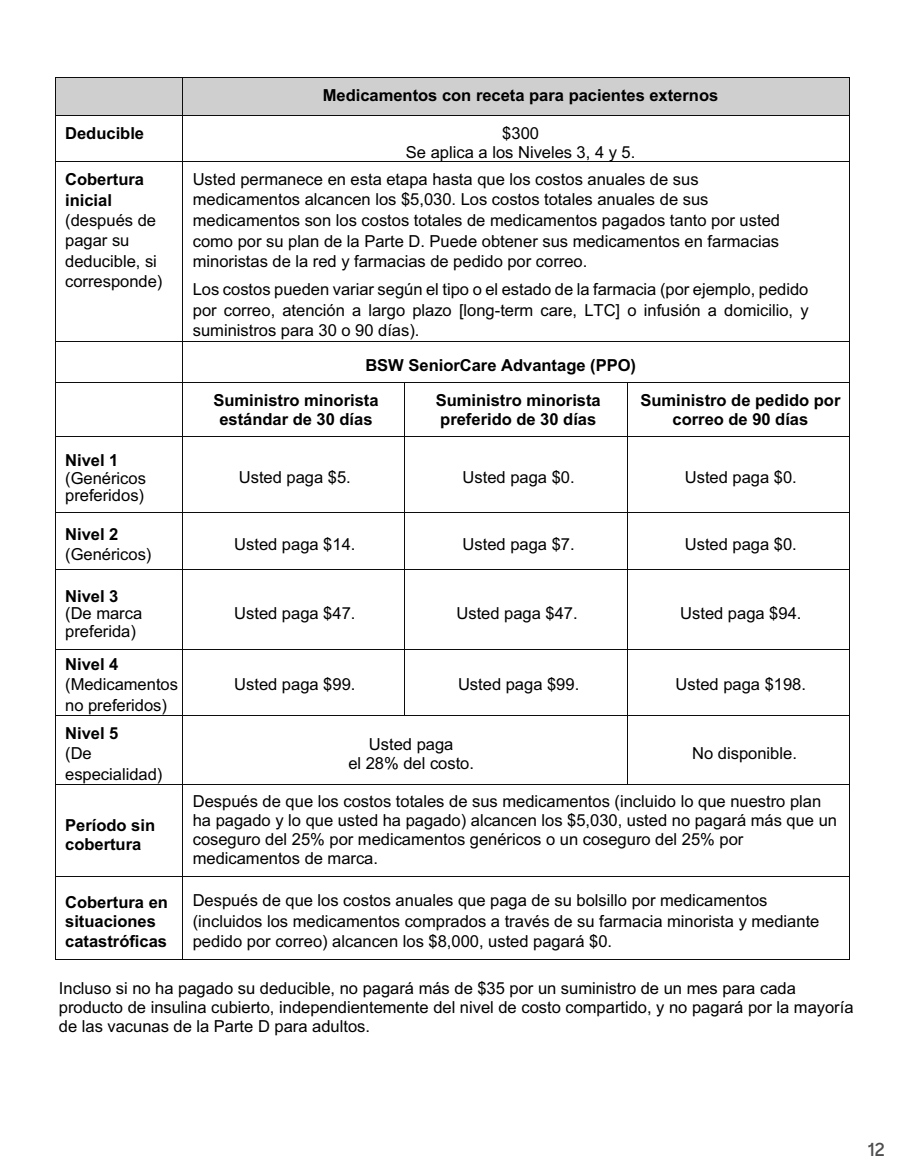
<style>
.page{position:relative;width:905px;height:1175px;background:#fff}
.page>*{position:absolute;margin:0;border:0;box-sizing:border-box;transform-origin:0 0}
.t1{font:600 18px "Sharp Sans";color:#4d4d4f}
.t2{font:16.5px/20.5px "Arial";color:#000}
.t3{font:700 16.5px/19px "Arial";color:#000}
</style>
<div class="page">
<div style="left:56px;top:78px;width:126px;height:38px;background:#cfcfcf"></div>
<div style="left:183px;top:78px;width:665px;height:38px;background:#cfcfcf"></div>
<hr style="left:56px;top:77px;width:126px;height:1px;background:#0c0c0c">
<hr style="left:183px;top:77px;width:665px;height:1px;background:#0c0c0c">
<hr style="left:55px;top:78px;width:1px;height:38px;background:#0c0c0c">
<hr style="left:182px;top:78px;width:1px;height:38px;background:#0c0c0c">
<hr style="left:848px;top:78px;width:1px;height:38px;background:#0c0c0c">
<hr style="left:56px;top:116px;width:126px;height:1px;background:#0c0c0c">
<hr style="left:183px;top:116px;width:665px;height:1px;background:#0c0c0c">
<hr style="left:55px;top:116px;width:1px;height:45px;background:#0c0c0c">
<hr style="left:182px;top:116px;width:1px;height:45px;background:#0c0c0c">
<hr style="left:848px;top:116px;width:1px;height:45px;background:#0c0c0c">
<hr style="left:56px;top:161px;width:126px;height:1px;background:#0c0c0c">
<hr style="left:183px;top:161px;width:665px;height:1px;background:#0c0c0c">
<hr style="left:55px;top:162px;width:1px;height:179px;background:#0c0c0c">
<hr style="left:182px;top:162px;width:1px;height:179px;background:#0c0c0c">
<hr style="left:848px;top:162px;width:1px;height:179px;background:#0c0c0c">
<hr style="left:56px;top:341px;width:126px;height:1px;background:#0c0c0c">
<hr style="left:183px;top:341px;width:665px;height:1px;background:#0c0c0c">
<hr style="left:55px;top:342px;width:1px;height:40px;background:#0c0c0c">
<hr style="left:182px;top:342px;width:1px;height:40px;background:#0c0c0c">
<hr style="left:848px;top:342px;width:1px;height:40px;background:#0c0c0c">
<hr style="left:56px;top:382px;width:126px;height:1px;background:#0c0c0c">
<hr style="left:183px;top:382px;width:221px;height:1px;background:#0c0c0c">
<hr style="left:405px;top:382px;width:221px;height:1px;background:#0c0c0c">
<hr style="left:627px;top:382px;width:221px;height:1px;background:#0c0c0c">
<hr style="left:55px;top:383px;width:1px;height:53px;background:#0c0c0c">
<hr style="left:182px;top:383px;width:1px;height:53px;background:#0c0c0c">
<hr style="left:404px;top:383px;width:1px;height:53px;background:#0c0c0c">
<hr style="left:626px;top:383px;width:1px;height:53px;background:#0c0c0c">
<hr style="left:848px;top:383px;width:1px;height:53px;background:#0c0c0c">
<hr style="left:56px;top:436px;width:126px;height:1px;background:#0c0c0c">
<hr style="left:183px;top:436px;width:221px;height:1px;background:#0c0c0c">
<hr style="left:405px;top:436px;width:221px;height:1px;background:#0c0c0c">
<hr style="left:627px;top:436px;width:221px;height:1px;background:#0c0c0c">
<hr style="left:55px;top:436px;width:1px;height:76px;background:#0c0c0c">
<hr style="left:182px;top:436px;width:1px;height:76px;background:#0c0c0c">
<hr style="left:404px;top:436px;width:1px;height:76px;background:#0c0c0c">
<hr style="left:626px;top:436px;width:1px;height:76px;background:#0c0c0c">
<hr style="left:848px;top:436px;width:1px;height:76px;background:#0c0c0c">
<hr style="left:56px;top:512px;width:126px;height:1px;background:#0c0c0c">
<hr style="left:183px;top:512px;width:221px;height:1px;background:#0c0c0c">
<hr style="left:405px;top:512px;width:221px;height:1px;background:#0c0c0c">
<hr style="left:627px;top:512px;width:221px;height:1px;background:#0c0c0c">
<hr style="left:55px;top:512px;width:1px;height:57px;background:#0c0c0c">
<hr style="left:182px;top:512px;width:1px;height:57px;background:#0c0c0c">
<hr style="left:404px;top:512px;width:1px;height:57px;background:#0c0c0c">
<hr style="left:626px;top:512px;width:1px;height:57px;background:#0c0c0c">
<hr style="left:848px;top:512px;width:1px;height:57px;background:#0c0c0c">
<hr style="left:56px;top:569px;width:126px;height:1px;background:#0c0c0c">
<hr style="left:183px;top:569px;width:221px;height:1px;background:#0c0c0c">
<hr style="left:405px;top:569px;width:221px;height:1px;background:#0c0c0c">
<hr style="left:627px;top:569px;width:221px;height:1px;background:#0c0c0c">
<hr style="left:55px;top:570px;width:1px;height:79px;background:#0c0c0c">
<hr style="left:182px;top:570px;width:1px;height:79px;background:#0c0c0c">
<hr style="left:404px;top:570px;width:1px;height:79px;background:#0c0c0c">
<hr style="left:626px;top:570px;width:1px;height:79px;background:#0c0c0c">
<hr style="left:848px;top:570px;width:1px;height:79px;background:#0c0c0c">
<hr style="left:56px;top:649px;width:126px;height:1px;background:#0c0c0c">
<hr style="left:183px;top:649px;width:221px;height:1px;background:#0c0c0c">
<hr style="left:405px;top:649px;width:221px;height:1px;background:#0c0c0c">
<hr style="left:627px;top:649px;width:221px;height:1px;background:#0c0c0c">
<hr style="left:55px;top:649px;width:1px;height:66px;background:#0c0c0c">
<hr style="left:182px;top:649px;width:1px;height:66px;background:#0c0c0c">
<hr style="left:404px;top:649px;width:1px;height:66px;background:#0c0c0c">
<hr style="left:626px;top:649px;width:1px;height:66px;background:#0c0c0c">
<hr style="left:848px;top:649px;width:1px;height:66px;background:#0c0c0c">
<hr style="left:56px;top:715px;width:126px;height:1px;background:#0c0c0c">
<hr style="left:183px;top:715px;width:221px;height:1px;background:#0c0c0c">
<hr style="left:405px;top:715px;width:221px;height:1px;background:#0c0c0c">
<hr style="left:627px;top:715px;width:221px;height:1px;background:#0c0c0c">
<hr style="left:55px;top:715px;width:1px;height:68px;background:#0c0c0c">
<hr style="left:182px;top:715px;width:1px;height:68px;background:#0c0c0c">
<hr style="left:626px;top:715px;width:1px;height:68px;background:#0c0c0c">
<hr style="left:848px;top:715px;width:1px;height:68px;background:#0c0c0c">
<hr style="left:56px;top:783px;width:126px;height:1px;background:#0c0c0c">
<hr style="left:183px;top:783px;width:443px;height:1px;background:#0c0c0c">
<hr style="left:627px;top:783px;width:221px;height:1px;background:#0c0c0c">
<hr style="left:55px;top:784px;width:1px;height:92px;background:#0c0c0c">
<hr style="left:182px;top:784px;width:1px;height:92px;background:#0c0c0c">
<hr style="left:848px;top:784px;width:1px;height:92px;background:#0c0c0c">
<hr style="left:56px;top:876px;width:126px;height:1px;background:#0c0c0c">
<hr style="left:183px;top:876px;width:665px;height:1px;background:#0c0c0c">
<hr style="left:55px;top:877px;width:1px;height:81px;background:#0c0c0c">
<hr style="left:56px;top:958px;width:126px;height:1px;background:#0c0c0c">
<hr style="left:182px;top:877px;width:1px;height:81px;background:#0c0c0c">
<hr style="left:183px;top:958px;width:665px;height:1px;background:#0c0c0c">
<hr style="left:848px;top:877px;width:1px;height:81px;background:#0c0c0c">
<p class="t3" style="left:323px;top:86px;width:397px">Medicamentos con receta para pacientes externos</p>
<p class="t3" style="left:65px;top:124px;width:80px">Deducible</p>
<p class="t2" style="left:406px;top:123px;width:231px;line-height:19px;text-align:center">$300<br>Se aplica a los Niveles 3, 4 y 5.</p>
<p class="t3" style="left:65px;top:169px;width:80px;line-height:20.5px">Cobertura inicial</p>
<p class="t2" style="left:65px;top:210px;width:99px">(después de pagar su deducible, si corresponde)</p>
<p class="t2" style="left:193px;top:169px;width:589px">Usted permanece en esta etapa hasta que los costos anuales de sus medicamentos alcancen los $5,030. Los costos totales anuales de sus medicamentos son los costos totales de medicamentos pagados tanto por usted como por su plan de la Parte D. Puede obtener sus medicamentos en farmacias minoristas de la red y farmacias de pedido por correo.</p>
<p class="t2" style="left:193px;top:279px;width:617px;text-align:justify">Los costos pueden variar según el tipo o el estado de la farmacia (por ejemplo, pedido por correo, atención a largo plazo [long-term care, LTC] o infusión a domicilio, y suministros para 30 o 90 días).</p>
<p class="t3" style="left:365px;top:356px;width:272px">BSW SeniorCare Advantage .PPOS</p>
<p class="t3" style="left:213px;top:390px;width:167px;text-align:center">Suministro minorista estándar de 30 días</p>
<p class="t3" style="left:435px;top:390px;width:167px">Suministro minorista preferido de 30 días</p>
<p class="t3" style="left:640px;top:390px;width:201px;text-align:center">Suministro de pedido por correo de u0 días</p>
<p class="t3" style="left:65px;top:451px;width:55px">Nivel 1</p>
<p class="t2" style="left:65px;top:469px;width:82px;line-height:17.2px">(Genéricos preferidos)</p>
<p class="t2" style="left:239px;top:467px;width:113px">Usted paga $5.</p>
<p class="t2" style="left:462px;top:467px;width:113px">Usted paga $0.</p>
<p class="t2" style="left:684px;top:467px;width:113px">Usted paga $0.</p>
<p class="t3" style="left:65px;top:525px;width:55px">Nivel 2</p>
<p class="t2" style="left:65px;top:544px;width:88px">(Genéricos)</p>
<p class="t2" style="left:234px;top:534px;width:123px">Usted paga $14.</p>
<p class="t2" style="left:462px;top:534px;width:113px">Usted paga $7.</p>
<p class="t2" style="left:684px;top:534px;width:113px">Usted paga $0.</p>
<p class="t3" style="left:65px;top:586px;width:55px">Nivel 3</p>
<p class="t2" style="left:65px;top:604px;width:79px;line-height:17.7px">(De marca preferida)</p>
<p class="t2" style="left:234px;top:603px;width:123px">Usted paga $47.</p>
<p class="t2" style="left:456px;top:603px;width:123px">Usted paga $47.</p>
<p class="t2" style="left:680px;top:603px;width:123px">Usted paga $94.</p>
<p class="t3" style="left:65px;top:655px;width:55px">Nivel 4</p>
<p class="t2" style="left:65px;top:674px;width:114px">(Medicamentos no preferidos)</p>
<p class="t2" style="left:234px;top:674px;width:123px">Usted paga $99.</p>
<p class="t2" style="left:458px;top:674px;width:123px">Usted paga $99.</p>
<p class="t2" style="left:675px;top:674px;width:132px">Usted paga $198.</p>
<p class="t3" style="left:65px;top:724px;width:55px">Nivel t</p>
<p class="t2" style="left:65px;top:743px;width:99px">(De especialidad)</p>
<p class="t2" style="left:348px;top:734px;width:127px;line-height:19px;text-align:center">Usted paga<br>el 28% del costo.</p>
<p class="t2" style="left:692px;top:743px;width:106px">No disponible.</p>
<p class="t3" style="left:65px;top:815px;width:91px">Período sin cobertura</p>
<p class="t2" style="left:193px;top:791px;width:645px;line-height:19px">Después de que los costos totales de sus medicamentos (incluido lo que nuestro plan ha pagado y lo que usted ha pagado) alcancen los $5,030, usted no pagará más que un coseguro del 25% por medicamentos genéricos o un coseguro del 25% por medicamentos de marca.</p>
<p class="t3" style="left:65px;top:893px;width:104px">Cobertura en situaciones catastróficas</p>
<p class="t2" style="left:193px;top:890px;width:628px">Después de que los costos anuales que paga de su bolsillo por medicamentos (incluidos los medicamentos comprados a través de su farmacia minorista y mediante pedido por correo) alcancen los $8,000, usted pagará $0.</p>
<p class="t2" style="left:59px;top:978px;width:796px;line-height:19px">Incluso si no ha pagado su deducible, no pagará más de $35 por un suministro de un mes para cada producto de insulina cubierto, independientemente del nivel de costo compartido, y no pagará por la mayoría de las vacunas de la Parte D para adultos.</p>
<p class="t1" style="left:867px;top:1135px;width:19px">12</p>
</div>
